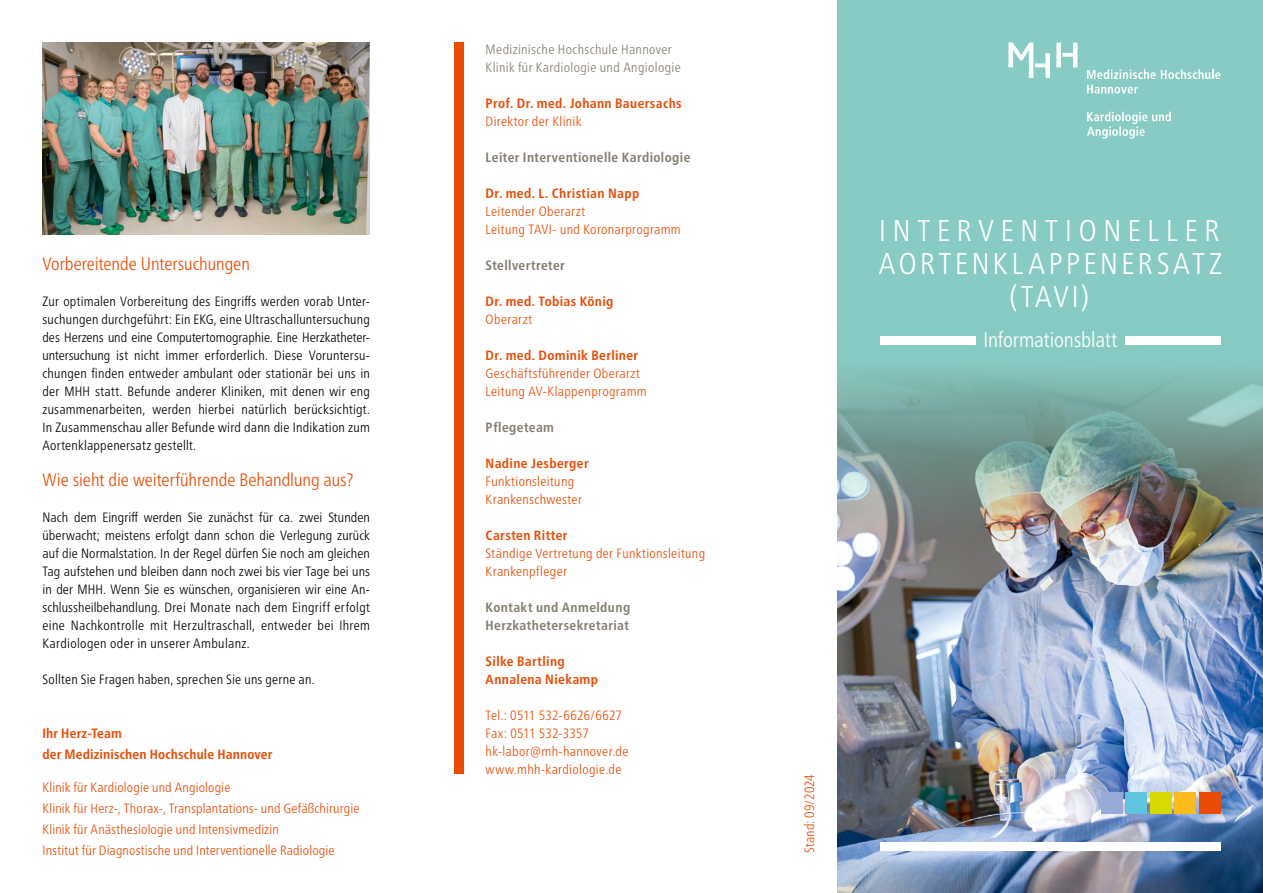
<style>
.page{position:relative;width:1263px;height:893px;background:#fff}
.page>*{position:absolute;margin:0;border:0;box-sizing:border-box;transform-origin:0 0}
.t1{font:300 condensed 30px/33px "Frutiger Neue LT Pro";letter-spacing:.135em;color:#fff;text-align:center}
.t2{font:300 condensed 21px "Frutiger Neue LT Pro";color:#fff}
.t3{font:300 condensed 18px "Frutiger Neue LT Pro";letter-spacing:-.005em;color:#e94c05}
.t4{font:300 condensed 13.5px/18px "Frutiger Neue LT Pro";letter-spacing:.02em;color:#000;text-align:justify}
.t5{font:300 condensed 13.5px/18px "Frutiger Neue LT Pro";letter-spacing:.025em;color:#e94c05}
.t6{font:700 condensed 13.5px/21px "Frutiger Neue LT Pro";letter-spacing:.03em;color:#e94c05}
.t7{font:700 condensed 13.5px/18px "Frutiger Neue LT Pro";letter-spacing:.03em;color:#857e72}
.t8{font:300 condensed 13.5px/18px "Frutiger Neue LT Pro";letter-spacing:.025em;color:#857e72}
.t9{font:300 condensed 13.5px "Frutiger Neue LT Pro";letter-spacing:.005em;color:#e94c05}
</style>
<div class="page">
<div style="left:838px;top:0;width:425px;height:893px;background:#88cbc4"></div>
<img style="left:838px;top:336px;width:425px;height:557px">
<div style="left:880px;top:842px;width:340px;height:8px;background:#fff"></div>
<svg style="left:1008px;top:43px;width:42px;height:35px"></svg>
<svg style="left:1056px;top:43px;width:21px;height:24px"></svg>
<svg style="left:1087px;top:85px;width:51px;height:9px"></svg>
<svg style="left:1087px;top:69px;width:133px;height:10px"></svg>
<svg style="left:1087px;top:112px;width:84px;height:27px"></svg>
<img style="left:43px;top:43px;width:327px;height:191px">
<div style="left:1199px;top:792px;width:21px;height:21px;background:#e94c05"></div>
<div style="left:1175px;top:792px;width:21px;height:21px;background:#fbbb1d"></div>
<div style="left:1150px;top:792px;width:21px;height:21px;background:#d7d900"></div>
<div style="left:1126px;top:792px;width:21px;height:21px;background:#5fc4de"></div>
<div style="left:1101px;top:792px;width:21px;height:21px;background:#98abd8"></div>
<div style="left:1125px;top:336px;width:95px;height:8px;background:#fff"></div>
<div style="left:880px;top:336px;width:96px;height:8px;background:#fff"></div>
<div style="left:454px;top:43px;width:10px;height:731px;background:#e94c05"></div>
<h3 class="t3" style="left:43px;top:253px;width:209px">Vorbereitende Untersuchungen</h3>
<p class="t4" style="left:43px;top:292px;width:329px">Zur optimalen Vorbereitung des Eingriffs werden vorab Unter&shy;suchungen durchgeführt: Ein EKG, eine Ultraschalluntersuchung des Herzens und eine Computertomographie. Eine Herzkatheter&shy;untersuchung ist nicht immer erforderlich. Diese Voruntersu&shy;chungen finden entweder ambulant oder stationär bei uns in der MHH statt. Befunde anderer Kliniken, mit denen wir eng zusammenarbeiten, werden hierbei natürlich berücksichtigt.<br>In Zusammenschau aller Befunde wird dann die Indikation zum Aortenklappenersatz gestellt.</p>
<h3 class="t3" style="left:43px;top:469px;width:313px">Wie sieht die weiterführende Behandlung aus?</h3>
<p class="t4" style="left:43px;top:508px;width:329px">Nach dem Eingriff werden Sie zunächst für ca. zwei Stunden überwacht; meistens erfolgt dann schon die Verlegung zurück auf die Normalstation. In der Regel dürfen Sie noch am gleichen Tag aufstehen und bleiben dann noch zwei bis vier Tage bei uns in der MHH. Wenn Sie es wünschen, organisieren wir eine An&shy;schlussheilbehandlung. Drei Monate nach dem Eingriff erfolgt eine Nachkontrolle mit Herzultraschall, entweder bei Ihrem Kardiologen oder in unserer Ambulanz.</p>
<p class="t4" style="left:43px;top:670px;width:274px">Sollten Sie Fragen haben, sprechen Sie uns gerne an.</p>
<p class="t6" style="left:43px;top:722px;width:231px">Ihr Herz-Team<br>der Medizinischen Hochschule Hannover</p>
<p class="t5" style="left:43px;top:776px;width:318px;line-height:21px">Klinik für Kardiologie und Angiologie<br>Klinik für Herz-, Thorax-, Transplantations- und Gefäßchirurgie Klinik für Anästhesiologie und Intensivmedizin<br>Institut für Diagnostische und Interventionelle Radiologie</p>
<p class="t8" style="left:486px;top:40px;width:197px">Medizinische Hochschule Hannover<br>Klinik für Kardiologie und Angiologie</p>
<p class="t6" style="left:486px;top:93px;width:198px">Prof. Dr. med. Johann Bauersachs</p>
<p class="t5" style="left:486px;top:112px;width:97px">Direktor der Klinik</p>
<p class="t7" style="left:486px;top:148px;width:206px">Leiter Interventionelle Kardiologie</p>
<p class="t6" style="left:486px;top:183px;width:155px">Dr. med. L. Christian Napp</p>
<p class="t5" style="left:486px;top:202px;width:197px">Leitender Oberarzt<br>Leitung TAVI- und Koronarprogramm</p>
<p class="t7" style="left:486px;top:256px;width:81px">Stellvertreter</p>
<p class="t6" style="left:486px;top:291px;width:129px">Dr. med. Tobias König</p>
<p class="t5" style="left:486px;top:310px;width:48px">Oberarzt</p>
<p class="t6" style="left:486px;top:345px;width:154px">Dr. med. Dominik Berliner</p>
<p class="t5" style="left:486px;top:364px;width:163px">Geschäftsführender Oberarzt<br>Leitung AV-Klappenprogramm</p>
<p class="t7" style="left:486px;top:418px;width:70px">Pflegeteam</p>
<p class="t6" style="left:486px;top:453px;width:105px">Nadine Jesberger</p>
<p class="t5" style="left:486px;top:472px;width:98px">Funktionsleitung<br>Krankenschwester</p>
<p class="t6" style="left:486px;top:525px;width:83px">Carsten Ritter</p>
<p class="t5" style="left:486px;top:544px;width:221px">Ständige Vertretung der Funktionsleitung<br>Krankenpfleger</p>
<p class="t7" style="left:486px;top:598px;width:146px">Kontakt und Anmeldung<br>Herzkathetersekretariat</p>
<p class="t6" style="left:486px;top:652px;width:114px;line-height:18px">Silke Bartling<br>Annalena Niekamp</p>
<p class="t5" style="left:486px;top:706px;width:144px">Tel.: 0511 532-6626/6627<br>Fax: 0511 532-3357 hk-labor@mh-hannover.de www.mhh-kardiologie.de</p>
<h1 class="t1" style="left:879px;top:213px;width:345px">INTERVENTIONELLER<br>AORTENKLAPPENERSATZ (TAVI)</h1>
<h2 class="t2" style="left:983px;top:327px;width:135px">Informationsblatt</h2>
<p class="t9" style="left:801px;top:853px;width:80px;rotate:-90deg">Stand: 09/2024</p>
</div>
